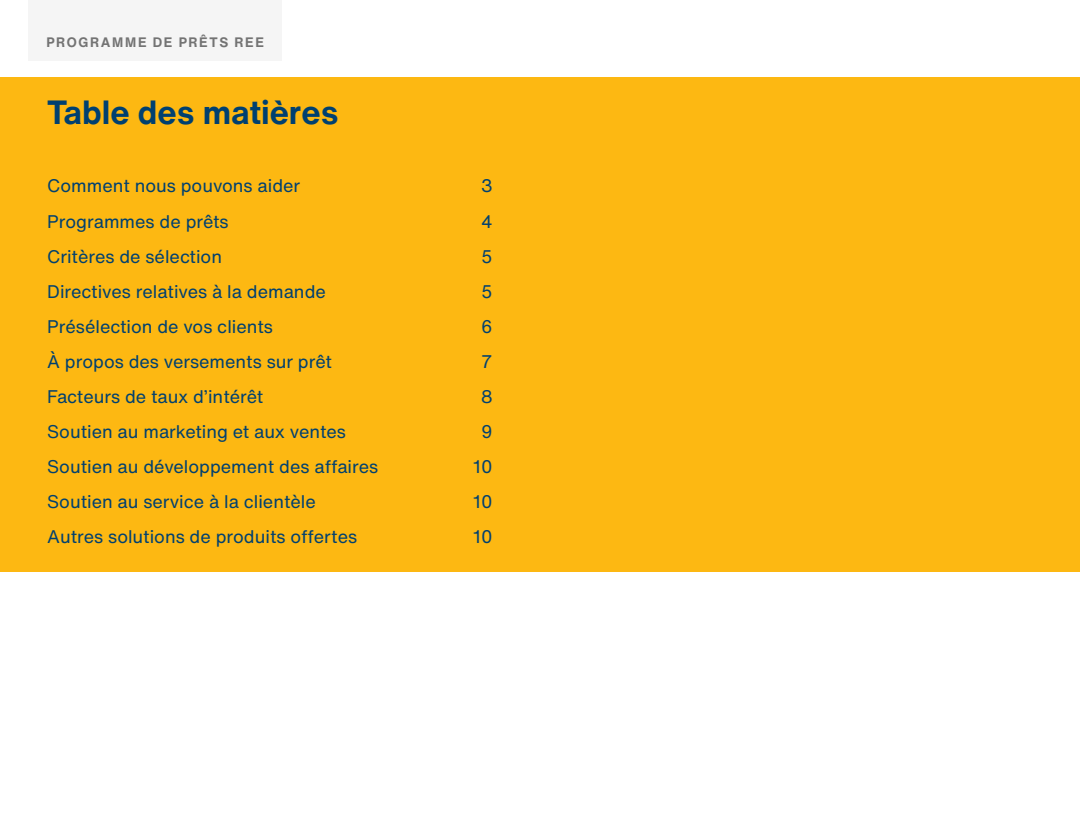
<style>
.page{position:relative;width:1080px;height:837px;background:#fff}
.page>*{position:absolute;margin:0;border:0;box-sizing:border-box;transform-origin:0 0}
.t1{font:700 33px "Helvetica Now Text";color:#004070}
.t2{font:18px "Helvetica Now Text";color:#004070}
.t3{font:700 13.5px "Helvetica Now Text";letter-spacing:.12em;color:#737373}
</style>
<div class="page">
<div style="left:0;top:77px;width:1080px;height:495px;background:#fdb812"></div>
<div style="left:28px;top:0;width:254px;height:60px;background:#f5f5f5"></div>
<p class="t3" style="left:46px;top:32px;width:219px">PROGRAMME DE PRÊTS REE</p>
<h1 class="t1" style="left:47px;top:88px;width:293px">Table des matières</h1>
<p class="t2" style="left:47px;top:172px;width:255px">Comment nous pouvons aider</p>
<p class="t2" style="left:481px;top:172px;width:13px">3</p>
<p class="t2" style="left:47px;top:208px;width:183px">Programmes de prêts</p>
<p class="t2" style="left:481px;top:208px;width:13px">4</p>
<p class="t2" style="left:47px;top:243px;width:176px">Critères de sélection</p>
<p class="t2" style="left:481px;top:243px;width:13px">5</p>
<p class="t2" style="left:47px;top:278px;width:280px">Directives relatives à la demande</p>
<p class="t2" style="left:481px;top:278px;width:13px">5</p>
<p class="t2" style="left:47px;top:313px;width:227px">Présélection de vos clients</p>
<p class="t2" style="left:481px;top:313px;width:13px">6</p>
<p class="t2" style="left:47px;top:348px;width:286px">À propos des versements sur prêt</p>
<p class="t2" style="left:481px;top:348px;width:13px">7</p>
<p class="t2" style="left:47px;top:383px;width:218px">Facteurs de taux d’intérêt</p>
<p class="t2" style="left:481px;top:383px;width:13px">8</p>
<p class="t2" style="left:47px;top:418px;width:300px">Soutien au marketing et aux ventes</p>
<p class="t2" style="left:481px;top:418px;width:13px">9</p>
<p class="t2" style="left:47px;top:453px;width:333px">Soutien au développement des affaires</p>
<p class="t2" style="left:473px;top:453px;width:21px">10</p>
<p class="t2" style="left:47px;top:488px;width:270px">Soutien au service à la clientèle</p>
<p class="t2" style="left:473px;top:488px;width:21px">10</p>
<p class="t2" style="left:47px;top:523px;width:312px">Autres solutions de produits offertes</p>
<p class="t2" style="left:473px;top:523px;width:21px">10</p>
</div>
